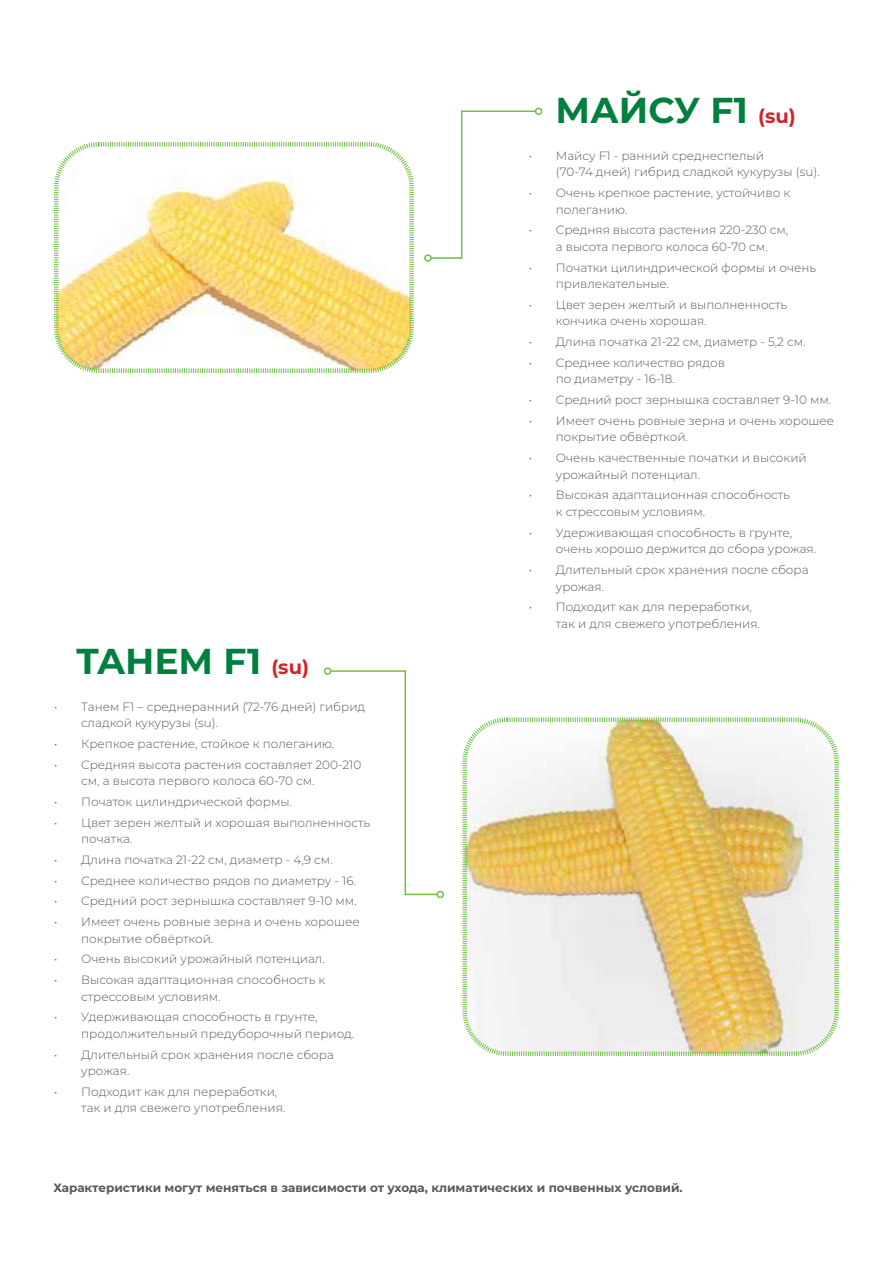
<style>
.page{position:relative;width:893px;height:1263px;background:#fff}
.page>*{position:absolute;margin:0;border:0;box-sizing:border-box;transform-origin:0 0}
.t1{font:700 36px "Montserrat";color:#007f3e}
.t2{font:300 12px/16.5px "Montserrat";color:#58595b}
.t3{font:700 12px "Montserrat";color:#58595b}
.s1{font-size:19.5px;color:#d2232a}
</style>
<div class="page">
<svg style="left:54px;top:142px;width:360px;height:231px"></svg>
<svg style="left:462px;top:717px;width:377px;height:339px"></svg>
<hr style="left:461px;top:111px;width:1px;height:147px;background:#72bf44">
<hr style="left:461px;top:111px;width:75px;height:1px;background:#72bf44">
<div style="left:535px;top:108px;width:7px;height:7px;border:2px solid #72bf44;border-radius:50%"></div>
<hr style="left:431px;top:257px;width:31px;height:2px;background:#72bf44">
<div style="left:424px;top:254px;width:8px;height:8px;border:2px solid #72bf44;border-radius:50%"></div>
<hr style="left:405px;top:670px;width:1px;height:225px;background:#72bf44">
<hr style="left:331px;top:670px;width:75px;height:2px;background:#72bf44">
<div style="left:324px;top:667px;width:7px;height:8px;border:2px solid #72bf44;border-radius:50%"></div>
<hr style="left:405px;top:894px;width:32px;height:1px;background:#72bf44">
<div style="left:436px;top:891px;width:8px;height:7px;border:2px solid #72bf44;border-radius:50%"></div>
<h1 class="t1" style="left:76px;top:635px;width:234px">TAНЕМ F1 <span class="s1">(su)</span></h1>
<p class="t2" style="left:81px;top:698px;width:285px;text-indent:-27px">• Танем F1 – среднеранний (72-76 дней) гибрид сладкой кукурузы (su).</p>
<p class="t2" style="left:54px;top:735px;width:282px">• Крепкое растение, стойкое к полеганию.</p>
<p class="t2" style="left:81px;top:756px;width:282px;text-indent:-27px">• Средняя высота растения составляет 200-210 см, а высота первого колоса 60-70 см.</p>
<p class="t2" style="left:54px;top:793px;width:239px">• Початок цилиндрической формы.</p>
<p class="t2" style="left:81px;top:814px;width:290px;text-indent:-27px">• Цвет зерен желтый и хорошая выполненность початка.</p>
<p class="t2" style="left:54px;top:851px;width:280px">• Длина початка 21-22 см, диаметр - 4,9 см.</p>
<p class="t2" style="left:54px;top:872px;width:303px">• Среднее количество рядов по диаметру - 16.</p>
<p class="t2" style="left:54px;top:892px;width:304px">• Средний рост зернышка составляет 9-10 мм.</p>
<p class="t2" style="left:81px;top:913px;width:280px;text-indent:-27px">• Имеет очень ровные зерна и очень хорошее покрытие обвёрткой.</p>
<p class="t2" style="left:54px;top:950px;width:272px">• Очень высокий урожайный потенциал.</p>
<p class="t2" style="left:81px;top:971px;width:245px;text-indent:-27px">• Высокая адаптационная способность к стрессовым условиям.</p>
<p class="t2" style="left:81px;top:1008px;width:275px;text-indent:-27px">• Удерживающая способность в грунте, продолжительный предуборочный период.</p>
<p class="t2" style="left:81px;top:1046px;width:254px;text-indent:-27px">• Длительный срок хранения после сбора урожая.</p>
<p class="t2" style="left:81px;top:1083px;width:206px;text-indent:-27px">• Подходит как для переработки, так и для свежего употребления.</p>
<h1 class="t1" style="left:555px;top:85px;width:242px">МАЙСУ F1 <span class="s1">(su)</span></h1>
<p class="t2" style="left:556px;top:147px;width:265px;text-indent:-27px">• Майсу F1 - ранний среднеспелый<br>(70-74 дней) гибрид сладкой кукурузы (su).</p>
<p class="t2" style="left:556px;top:184px;width:236px;text-indent:-27px">• Очень крепкое растение, устойчиво к полеганию.</p>
<p class="t2" style="left:529px;top:222px;width:261px;text-align:center">• Средняя высота растения 220-230 см, а высота первого колоса 60-70 см.</p>
<p class="t2" style="left:556px;top:259px;width:262px;text-indent:-27px">• Початки цилиндрической формы и очень привлекательные.</p>
<p class="t2" style="left:556px;top:296px;width:233px;text-indent:-27px">• Цвет зерен желтый и выполненность кончика очень хорошая.</p>
<p class="t2" style="left:529px;top:333px;width:278px">• Длина початка 21-22 см, диаметр - 5,2 см.</p>
<p class="t2" style="left:556px;top:354px;width:171px;text-indent:-27px">• Среднее количество рядов по диаметру - 16-18.</p>
<p class="t2" style="left:529px;top:391px;width:304px">• Средний рост зернышка составляет 9-10 мм.</p>
<p class="t2" style="left:556px;top:412px;width:280px;text-indent:-27px">• Имеет очень ровные зерна и очень хорошее покрытие обвёрткой.</p>
<p class="t2" style="left:556px;top:449px;width:252px;text-indent:-27px">• Очень качественные початки и высокий урожайный потенциал.</p>
<p class="t2" style="left:556px;top:487px;width:236px;text-indent:-27px">• Высокая адаптационная способность к стрессовым условиям.</p>
<p class="t2" style="left:556px;top:524px;width:262px;text-indent:-27px">• Удерживающая способность в грунте, очень хорошо держится до сбора урожая.</p>
<p class="t2" style="left:556px;top:561px;width:254px;text-indent:-27px">• Длительный срок хранения после сбора урожая.</p>
<p class="t2" style="left:556px;top:598px;width:206px;text-indent:-27px">• Подходит как для переработки, так и для свежего употребления.</p>
<p class="t3" style="left:53px;top:1178px;width:631px">Характеристики могут меняться в зависимости от ухода, климатических и почвенных условий.</p>
</div>
